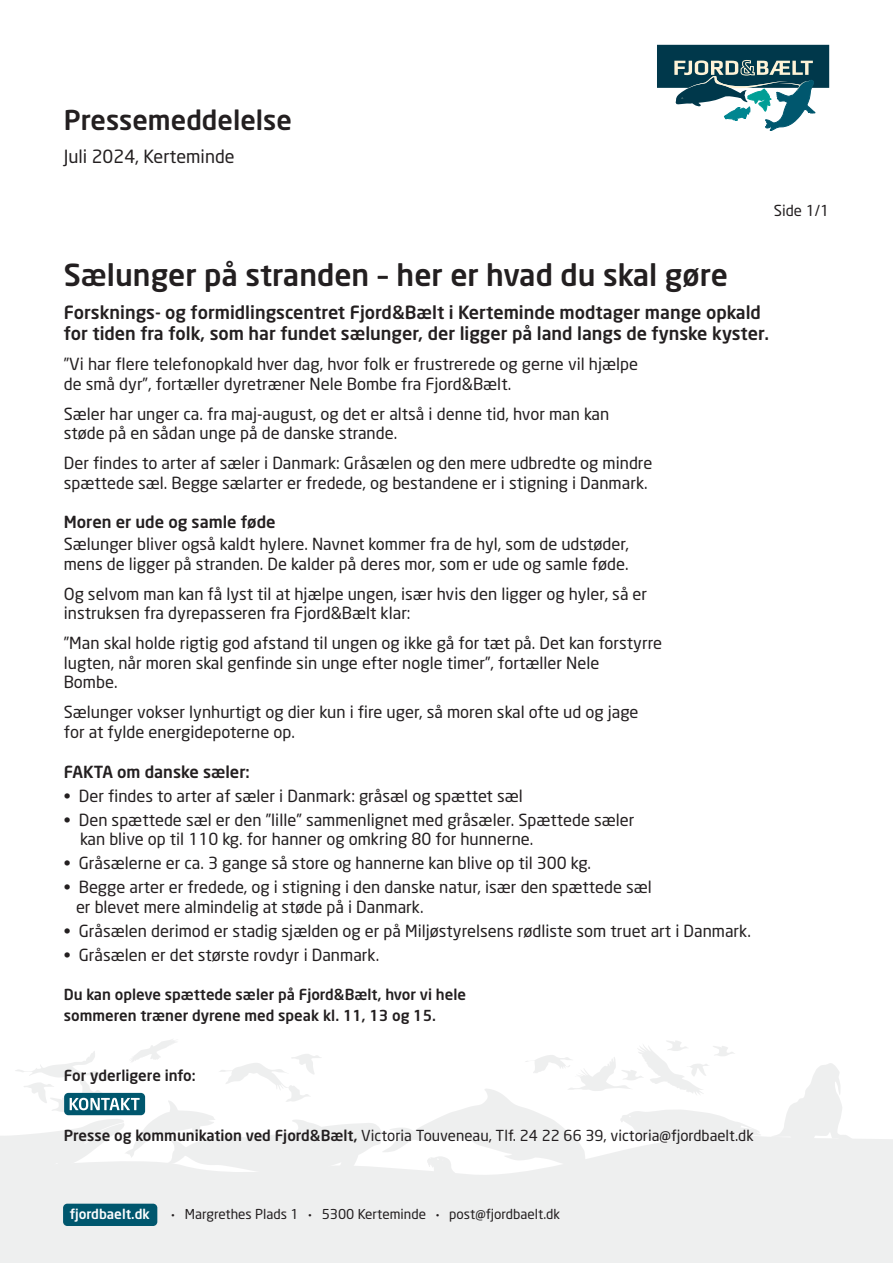
<style>
.page{position:relative;width:893px;height:1263px;background:#fff}
.page>*{position:absolute;margin:0;border:0;box-sizing:border-box;transform-origin:0 0}
.t1{font:500 30px "Neo Sans";color:#231f20}
.t2{font:500 27px "Neo Sans";color:#231f20}
.t3{font:500 18px "Neo Sans";color:#231f20}
.t4{font:18px "Neo Sans";color:#231f20}
.t5{font:16.5px "Neo Sans";color:#231f20}
.t6{font:500 16.5px "Neo Sans";color:#231f20}
.t7{font:500 15px "Neo Sans";color:#231f20}
.t8{font:15px "Neo Sans";color:#231f20}
.t9{font:13.5px "Neo Sans";color:#231f20}
.t10{font:500 13.5px "Neo Sans";color:#fff}
.s1{font-weight:500}
.s2{font-size:7.5px}
</style>
<div class="page">
<svg style="left:784px;top:1063px;width:58px;height:65px"></svg>
<div style="left:0;top:1185px;width:893px;height:78px;background:#eeefef"></div>
<svg style="left:63px;top:1128px;width:830px;height:95px"></svg>
<svg style="left:657px;top:45px;width:172px;height:86px"></svg>
<div style="left:63px;top:1204px;width:94px;height:22px;background:#00576e;border-radius:4px"></div>
<svg style="left:0;top:1039px;width:762px;height:151px"></svg>
<p class="t2" style="left:64px;top:103px;width:230px">Pressemeddelelse</p>
<p class="t4" style="left:64px;top:146px;width:172px">Juli 2024, Kerteminde</p>
<p class="t8" style="left:774px;top:201px;width:57px">Side 1/1</p>
<p class="t1" style="left:64px;top:255px;width:666px">Sælunger på stranden – her er hvad du skal gøre</p>
<p class="t3" style="left:64px;top:300px;width:699px">Forsknings- og formidlingscentret Fjord&amp;Bælt i Kerteminde modtager mange opkald</p>
<p class="t3" style="left:64px;top:322px;width:707px">for tiden fra folk, som har fundet sælunger, der ligger på land langs de fynske kyster.</p>
<p class="t5" style="left:64px;top:354px;width:576px">”Vi har flere telefonopkald hver dag, hvor folk er frustrerede og gerne vil hjælpe</p>
<p class="t5" style="left:64px;top:374px;width:449px">de små dyr”, fortæller dyretræner Nele Bombe fra Fjord&amp;Bælt.</p>
<p class="t5" style="left:64px;top:404px;width:547px">Sæler har unger ca. fra maj-august, og det er altså i denne tid, hvor man kan</p>
<p class="t5" style="left:64px;top:423px;width:335px">støde på en sådan unge på de danske strande.</p>
<p class="t5" style="left:64px;top:453px;width:590px">Der findes to arter af sæler i Danmark: Gråsælen og den mere udbredte og mindre</p>
<p class="t5" style="left:64px;top:473px;width:585px">spættede sæl. Begge sælarter er fredede, og bestandene er i stigning i Danmark.</p>
<p class="t6" style="left:64px;top:511px;width:213px">Moren er ude og samle føde</p>
<p class="t5" style="left:64px;top:534px;width:567px">Sælunger bliver også kaldt hylere. Navnet kommer fra de hyl, som de udstøder,</p>
<p class="t5" style="left:64px;top:554px;width:566px">mens de ligger på stranden. De kalder på deres mor, som er ude og samle føde.</p>
<p class="t5" style="left:64px;top:584px;width:585px">Og selvom man kan få lyst til at hjælpe ungen, især hvis den ligger og hyler, så er</p>
<p class="t5" style="left:64px;top:603px;width:348px">instruksen fra dyrepasseren fra Fjord&amp;Bælt klar:</p>
<p class="t5" style="left:64px;top:633px;width:600px">”Man skal holde rigtig god afstand til ungen og ikke gå for tæt på. Det kan forstyrre</p>
<p class="t5" style="left:64px;top:653px;width:537px">lugten, når moren skal genfinde sin unge efter nogle timer”, fortæller Nele</p>
<p class="t5" style="left:64px;top:672px;width:55px">Bombe.</p>
<p class="t5" style="left:64px;top:702px;width:576px">Sælunger vokser lynhurtigt og dier kun i fire uger, så moren skal ofte ud og jage</p>
<p class="t5" style="left:64px;top:722px;width:233px">for at fylde energidepoterne op.</p>
<p class="t6" style="left:64px;top:761px;width:188px">FAKTA om danske sæler:</p>
<p class="t5" style="left:64px;top:786px;width:461px">• Der findes to arter af sæler i Danmark: gråsæl og spættet sæl</p>
<p class="t5" style="left:64px;top:810px;width:572px">• Den spættede sæl er den ”lille” sammenlignet med gråsæler. Spættede sæler</p>
<p class="t5" style="left:80px;top:829px;width:455px">kan blive op til 110 kg. for hanner og omkring 80 for hunnerne.</p>
<p class="t5" style="left:64px;top:853px;width:529px">• Gråsælerne er ca. 3 gange så store og hannerne kan blive op til 300 kg.</p>
<p class="t5" style="left:64px;top:877px;width:590px">• Begge arter er fredede, og i stigning i den danske natur, især den spættede sæl</p>
<p class="t5" style="left:76px;top:897px;width:349px">er blevet mere almindelig at støde på i Danmark.</p>
<p class="t5" style="left:64px;top:921px;width:689px">• Gråsælen derimod er stadig sjælden og er på Miljøstyrelsens rødliste som truet art i Danmark.</p>
<p class="t5" style="left:64px;top:945px;width:317px">• Gråsælen er det største rovdyr i Danmark.</p>
<p class="t7" style="left:64px;top:985px;width:404px">Du kan opleve spættede sæler på Fjord&amp;Bælt, hvor vi hele</p>
<p class="t7" style="left:64px;top:1006px;width:374px">sommeren træner dyrene med speak kl. 11, 13 og 15.</p>
<p class="t7" style="left:64px;top:1066px;width:134px">For yderligere info:</p>
<p class="t8" style="left:64px;top:1126px;width:692px"><span class="s1">Presse og kommunikation ved Fjord&amp;Bælt,</span> Victoria Touveneau, Tlf. 24 22 66 39, victoria@fjordbaelt.dk</p>
<p class="t10" style="left:70px;top:1206px;width:82px">fjordbaelt.dk</p>
<p class="t9" style="left:172px;top:1206px;width:390px"><span class="s2">•</span> Margrethes Plads 1 <span class="s2">•</span> 5300 Kerteminde <span class="s2">•</span> post@fjordbaelt.dk</p>
</div>
